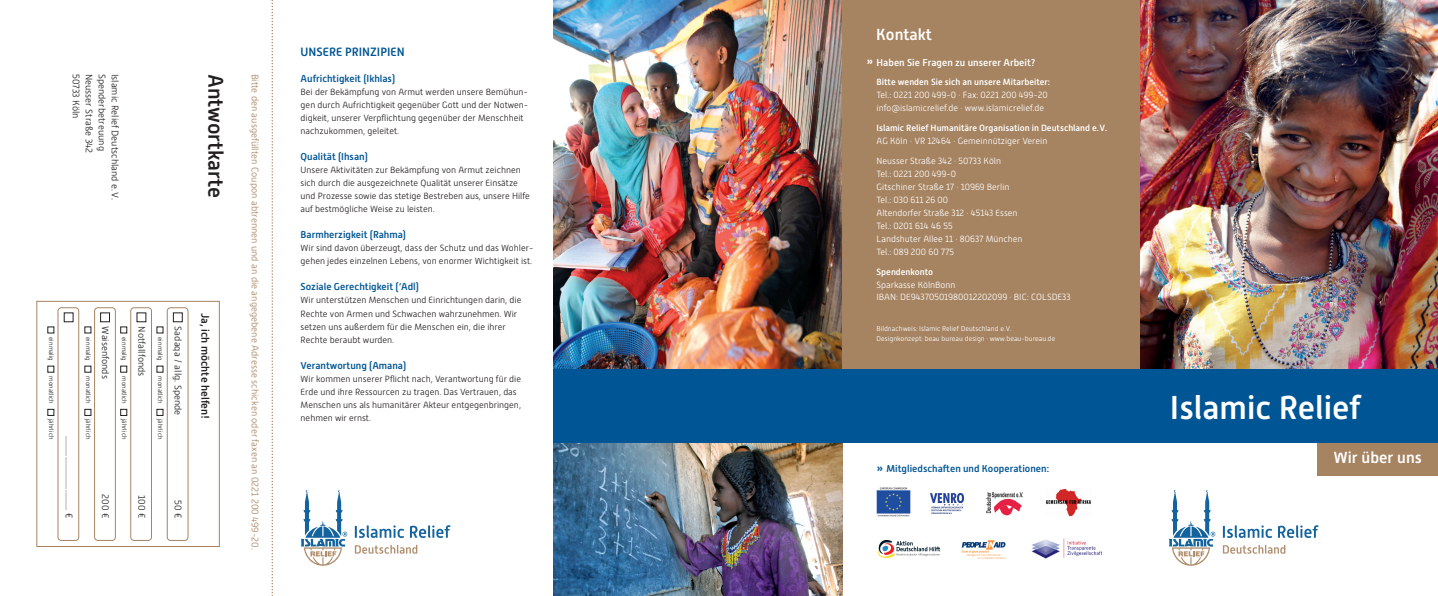
<style>
.page{position:relative;width:1438px;height:596px;background:#fff}
.page>*{position:absolute;margin:0;border:0;box-sizing:border-box;transform-origin:0 0}
.t1{font:500 33px "Alwyn New";color:#fff}
.t2{font:500 21px "Alwyn New";color:#231f20}
.t3{font:500 16px "Alwyn New";color:#fff}
.t4{font:500 12px "Alwyn New";color:#005594}
.t5{font:500 12px "Alwyn New";color:#fff}
.t6{font:500 11px "Alwyn New";color:#231f20}
.t7{font:500 10px "Alwyn New";color:#005594}
.t8{font:500 10px "Alwyn New";color:#fff}
.t9{font:300 9.5px/13px "Alwyn New";color:#231f20}
.t10{font:300 9.5px "Alwyn New";color:#a68462}
.t11{font:300 9px/13px "Alwyn New";color:#231f20}
.t12{font:300 9px/13px "Alwyn New";color:#fff}
.t13{font:500 9px "Alwyn New";color:#fff}
.t14{font:300 7px/10px "Alwyn New";color:#fff}
.t15{font:300 6.4px "Alwyn New";color:#231f20}
.s1{font-size:12px}
</style>
<div class="page">
<img style="left:553px;top:442px;width:289px;height:153px">
<img style="left:553px;top:0;width:289px;height:369px">
<img style="left:1140px;top:0;width:297px;height:369px">
<div style="left:842px;top:0;width:298px;height:371px;background:#a68462"></div>
<div style="left:1316px;top:442px;width:121px;height:33px;background:#a68462"></div>
<div style="left:553px;top:369px;width:884px;height:73px;background:#005594"></div>
<svg style="left:1222px;top:544px;width:63px;height:9px"></svg>
<svg style="left:1222px;top:525px;width:96px;height:12px"></svg>
<svg style="left:1169px;top:490px;width:46px;height:75px"></svg>
<svg style="left:355px;top:544px;width:62px;height:9px"></svg>
<svg style="left:355px;top:525px;width:95px;height:12px"></svg>
<svg style="left:301px;top:490px;width:46px;height:75px"></svg>
<svg style="left:271px;top:0;width:2px;height:594px"></svg>
<div style="left:36px;top:300px;width:184px;height:246px;border:1px solid #a68462"></div>
<svg style="left:130px;top:307px;width:58px;height:233px"></svg>
<div style="left:120px;top:326px;width:7px;height:7px;border:1px solid #231f20"></div>
<div style="left:120px;top:366px;width:7px;height:6px;border:1px solid #231f20"></div>
<div style="left:120px;top:409px;width:7px;height:6px;border:1px solid #231f20"></div>
<svg style="left:85px;top:307px;width:31px;height:233px"></svg>
<svg style="left:48px;top:307px;width:31px;height:233px"></svg>
<img style="left:876px;top:487px;width:34px;height:30px">
<img style="left:930px;top:493px;width:33px;height:20px">
<img style="left:1031px;top:538px;width:71px;height:21px">
<img style="left:1046px;top:489px;width:44px;height:27px">
<img style="left:961px;top:540px;width:45px;height:19px">
<svg style="left:881px;top:547px;width:59px;height:11px"></svg>
<img style="left:878px;top:540px;width:61px;height:17px">
<img style="left:986px;top:492px;width:37px;height:23px">
<p class="t9" style="left:121px;top:74px;width:127px;rotate:90deg">Islamic Relief Deutschland e.V.<br>Spenderbetreuung<br>Neusser Straße 342<br>50733 Köln</p>
<h2 class="t2" style="left:224px;top:74px;width:126px;rotate:90deg">Antwortkarte</h2>
<p class="t15" style="left:54px;top:337px;width:25px;rotate:90deg">einmalig</p>
<p class="t15" style="left:54px;top:376px;width:29px;rotate:90deg">monatlich</p>
<p class="t15" style="left:54px;top:418px;width:22px;rotate:90deg">jährlich</p>
<p class="t9" style="left:75px;top:435px;width:84px;rotate:90deg">.................................... €</p>
<p class="t15" style="left:91px;top:337px;width:25px;rotate:90deg">einmalig</p>
<p class="t15" style="left:91px;top:376px;width:29px;rotate:90deg">monatlich</p>
<p class="t15" style="left:91px;top:418px;width:22px;rotate:90deg">jährlich</p>
<p class="t9" style="left:111px;top:326px;width:54px;rotate:90deg">Waisenfonds</p>
<p class="t15" style="left:127px;top:337px;width:25px;rotate:90deg">einmalig</p>
<p class="t15" style="left:127px;top:376px;width:29px;rotate:90deg">monatlich</p>
<p class="t15" style="left:127px;top:418px;width:22px;rotate:90deg">jährlich</p>
<p class="t9" style="left:147px;top:326px;width:51px;rotate:90deg">Notfallfonds</p>
<p class="t15" style="left:163px;top:337px;width:25px;rotate:90deg">einmalig</p>
<p class="t15" style="left:163px;top:376px;width:29px;rotate:90deg">monatlich</p>
<p class="t15" style="left:163px;top:418px;width:22px;rotate:90deg">jährlich</p>
<p class="t9" style="left:184px;top:326px;width:90px;rotate:90deg">Sadaqa / allg. Spende</p>
<p class="t9" style="left:111px;top:494px;width:25px;rotate:90deg">200 €</p>
<p class="t9" style="left:147px;top:494px;width:24px;rotate:90deg">100 €</p>
<p class="t9" style="left:184px;top:499px;width:20px;rotate:90deg">50 €</p>
<p class="t6" style="left:209px;top:312px;width:108px;rotate:90deg">Ja, ich möchte helfen!</p>
<p class="t10" style="left:258px;top:74px;width:477px;rotate:90deg">Bitte den ausgefüllten Coupon abtrennen und an die angegebene Adresse schicken oder faxen an 0221 200 499-20.</p>
<h3 class="t4" style="left:300px;top:47px;width:106px">UNSERE PRINZIPIEN</h3>
<p class="t7" style="left:300px;top:75px;width:96px">Aufrichtigkeit (Ikhlas)</p>
<p class="t11" style="left:300px;top:86px;width:229px">Bei der Bekämpfung von Armut werden unsere Bemühun&shy;gen durch Aufrichtigkeit gegenüber Gott und der Notwen&shy;digkeit, unserer Verpflichtung gegenüber der Menschheit nachzukommen, geleitet.</p>
<p class="t7" style="left:300px;top:153px;width:69px">Qualität (Ihsan)</p>
<p class="t11" style="left:300px;top:164px;width:231px">Unsere Aktivitäten zur Bekämpfung von Armut zeichnen sich durch die ausgezeichnete Qualität unserer Einsätze und Prozesse sowie das stetige Bestreben aus, unsere Hilfe auf bestmögliche Weise zu leisten.</p>
<p class="t7" style="left:300px;top:231px;width:107px">Barmherzigkeit (Rahma)</p>
<p class="t11" style="left:300px;top:242px;width:234px">Wir sind davon überzeugt, dass der Schutz und das Wohler&shy;gehen jedes einzelnen Lebens, von enormer Wichtigkeit ist.</p>
<p class="t7" style="left:300px;top:283px;width:120px">Soziale Gerechtigkeit (‘Adl)</p>
<p class="t11" style="left:300px;top:294px;width:222px">Wir unterstützen Menschen und Einrichtungen darin, die Rechte von Armen und Schwachen wahrzunehmen. Wir setzen uns außerdem für die Menschen ein, die ihrer Rechte beraubt wurden.</p>
<p class="t7" style="left:300px;top:361px;width:107px">Verantwortung (Amana)</p>
<p class="t11" style="left:300px;top:372px;width:222px">Wir kommen unserer Pflicht nach, Verantwortung für die Erde und ihre Ressourcen zu tragen. Das Vertrauen, das Menschen uns als humanitärer Akteur entgegenbringen, nehmen wir ernst.</p>
<h3 class="t3" style="left:876px;top:28px;width:57px">Kontakt</h3>
<p class="t8" style="left:876px;top:58px;width:160px">Haben Sie Fragen zu unserer Arbeit?</p>
<p class="t13" style="left:876px;top:78px;width:175px">Bitte wenden Sie sich an unsere Mitarbeiter:</p>
<p class="t12" style="left:876px;top:89px;width:173px">Tel.: 0221 200 499-0 · Fax: 0221 200 499-20 info@islamicrelief.de · www.islamicrelief.de</p>
<p class="t13" style="left:876px;top:124px;width:232px">Islamic Relief Humanitäre Organisation in Deutschland e.V.</p>
<p class="t12" style="left:876px;top:135px;width:172px">AG Köln · VR 12464 · Gemeinnütziger Verein</p>
<p class="t12" style="left:876px;top:155px;width:147px">Neusser Straße 342 · 50733 Köln<br>Tel.: 0221 200 499-0<br>Gitschiner Straße 17 · 10969 Berlin<br>Tel.: 030 611 26 00<br>Altendorfer Straße 312 · 45143 Essen<br>Tel.: 0201 614 46 55<br>Landshuter Allee 11 · 80637 München<br>Tel.: 089 200 60 775</p>
<p class="t13" style="left:876px;top:268px;width:58px">Spendenkonto</p>
<p class="t12" style="left:876px;top:279px;width:195px;line-height:12px">Sparkasse KölnBonn<br>IBAN: DE94370501980012202099 · BIC: COLSDE33</p>
<p class="t14" style="left:876px;top:324px;width:180px">Bildnachweis: Islamic Relief Deutschland e.V.<br>Designkonzept: beau bureau design · www.beau-bureau.de</p>
<h3 class="t5" style="left:866px;top:57px;width:9px">»</h3>
<p class="t7" style="left:876px;top:464px;width:174px"><span class="s1">»</span> Mitgliedschaften und Kooperationen:</p>
<h1 class="t1" style="left:1169px;top:395px;width:192px">Islamic Relief</h1>
<h3 class="t3" style="left:1333px;top:451px;width:90px">Wir über uns</h3>
</div>
